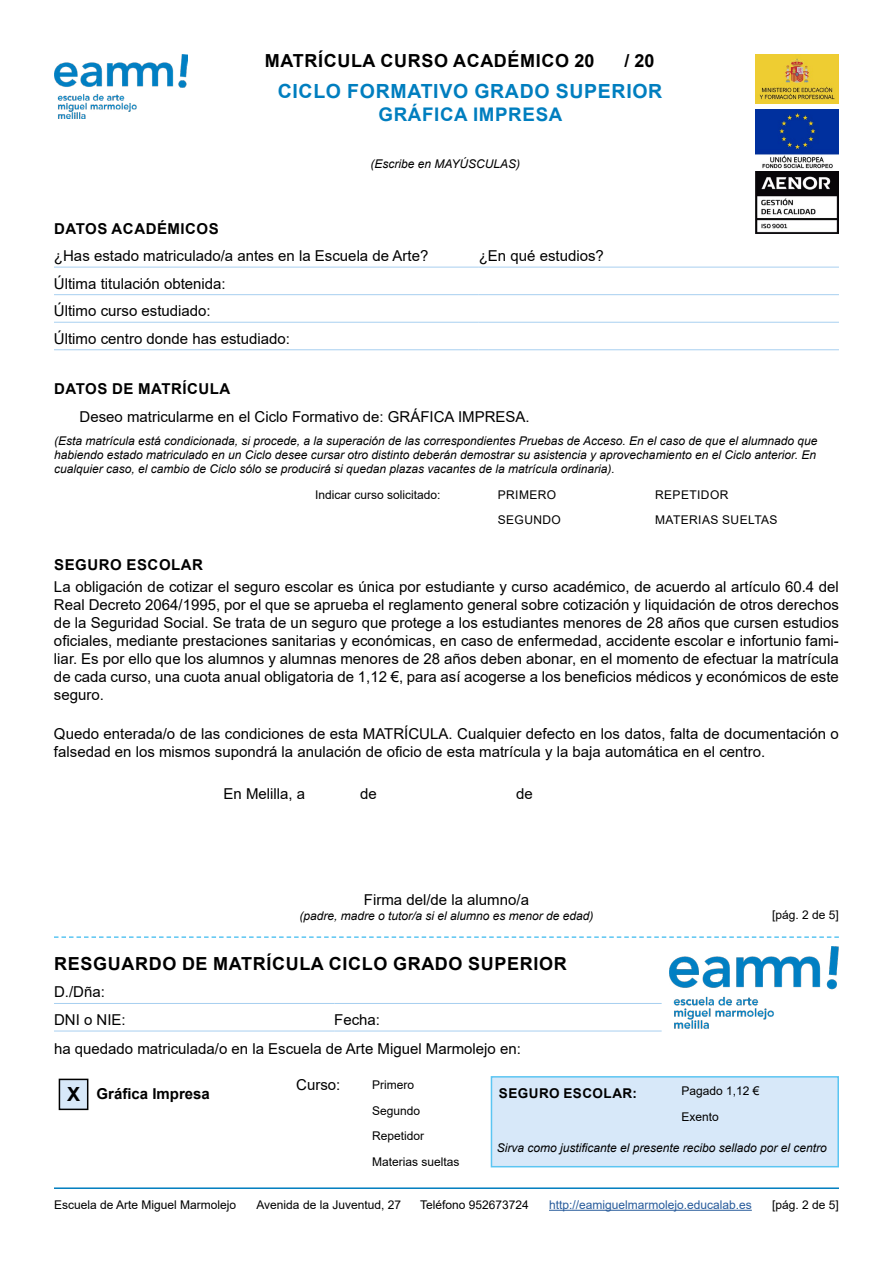
<style>
.page{position:relative;width:893px;height:1263px;background:#fff}
.page>*{position:absolute;margin:0;border:0;box-sizing:border-box;transform-origin:0 0}
.t1{font:700 19.5px "Arial";letter-spacing:.035em;color:#007ebf}
.t2{font:700 18.75px "Arial";letter-spacing:.035em;color:#007ebf}
.t3{font:700 18px "Arial";letter-spacing:.035em;color:#000}
.t4{font:15px/18px "Arial";color:#000}
.t5{font:700 15px "Arial";letter-spacing:.035em;color:#000}
.t6{font:700 15px "Arial";color:#000}
.t7{font:700 13.5px "Arial";letter-spacing:.035em;color:#000}
.t8{font:italic 12px/14.4px "Arial";color:#000;text-align:justify}
.t9{font:12px/25.3px "Arial";color:#000}
.t10{font:12px "Arial";letter-spacing:.035em;color:#000}
.t11{font:12px "Arial";color:#275b9b}
.s1{font-size:19.5px}
</style>
<div class="page">
<hr style="left:54px;top:294px;width:425px;height:1px;background:#a8d0f0">
<hr style="left:479px;top:294px;width:360px;height:1px;background:#a8d0f0">
<hr style="left:54px;top:267px;width:425px;height:1px;background:#a8d0f0">
<hr style="left:479px;top:267px;width:360px;height:1px;background:#a8d0f0">
<hr style="left:54px;top:322px;width:425px;height:1px;background:#a8d0f0">
<hr style="left:479px;top:322px;width:360px;height:1px;background:#a8d0f0">
<hr style="left:54px;top:349px;width:425px;height:1px;background:#a8d0f0">
<hr style="left:479px;top:349px;width:360px;height:1px;background:#a8d0f0">
<svg style="left:54px;top:936px;width:785px;height:2px"></svg>
<hr style="left:54px;top:1031px;width:280px;height:1px;background:#a8d0f0">
<hr style="left:54px;top:1003px;width:280px;height:1px;background:#a8d0f0">
<hr style="left:334px;top:1003px;width:328px;height:1px;background:#a8d0f0">
<hr style="left:334px;top:1031px;width:328px;height:1px;background:#a8d0f0">
<img style="left:670px;top:946px;width:169px;height:82px">
<div style="left:59px;top:1079px;width:29px;height:30px;background:#d7e8f9"></div>
<div style="left:59px;top:1079px;width:29px;height:31px;border:2px solid #000"></div>
<div style="left:491px;top:1076px;width:348px;height:91px;background:#d7e8f9;border:2px solid #5bc5f2"></div>
<img style="left:755px;top:109px;width:84px;height:124px">
<img style="left:54px;top:54px;width:133px;height:65px">
<img style="left:755px;top:54px;width:84px;height:50px">
<hr style="left:54px;top:1187px;width:785px;height:2px;background:#007ebf">
<hr style="left:549px;top:1210px;width:203px;height:1px;background:#275b9b">
<p class="t3" style="left:265px;top:48px;width:331px">MATRÍCULA CURSO ACADÉMICO 20</p>
<p class="t3" style="left:624px;top:48px;width:32px">/ 20</p>
<h1 class="t1" style="left:278px;top:78px;width:386px">CICLO FORMATIVO GRADO SUPERIOR</h1>
<p class="t2" style="left:378px;top:101px;width:185px">GRÁFICA IMPRESA</p>
<p class="t8" style="left:370px;top:157px;width:151px">(Escribe en MAYÚSCULAS)</p>
<p class="t5" style="left:54px;top:218px;width:166px">DATOS ACADÉMICOS</p>
<p class="t4" style="left:54px;top:247px;width:376px">¿Has estado matriculado/a antes en la Escuela de Arte?</p>
<p class="t4" style="left:479px;top:247px;width:127px">¿En qué estudios?</p>
<p class="t4" style="left:54px;top:269px;width:237px;line-height:27.6px">Última titulación obtenida:<br>Último curso estudiado:<br>Último centro donde has estudiado:</p>
<p class="t5" style="left:54px;top:378px;width:178px">DATOS DE MATRÍCULA</p>
<p class="t4" style="left:80px;top:407px;width:452px">Deseo matricularme en el Ciclo Formativo de: GRÁFICA IMPRESA.</p>
<p class="t8" style="left:54px;top:433px;width:765px">(Esta matrícula está condicionada, si procede, a la superación de las correspondientes Pruebas de Acceso. En el caso de que el alumnado que habiendo estado matriculado en un Ciclo desee cursar otro distinto deberán demostrar su asistencia y aprovechamiento en el Ciclo anterior. En cualquier caso, el cambio de Ciclo sólo se producirá si quedan plazas vacantes de la matrícula ordinaria).</p>
<p class="t9" style="left:315px;top:482px;width:127px">Indicar curso solicitado:</p>
<p class="t10" style="left:498px;top:486px;width:60px">PRIMERO</p>
<p class="t10" style="left:655px;top:486px;width:75px">REPETIDOR</p>
<p class="t10" style="left:498px;top:512px;width:65px">SEGUNDO</p>
<p class="t10" style="left:655px;top:512px;width:124px">MATERIAS SUELTAS</p>
<p class="t5" style="left:54px;top:554px;width:150px">SEGURO ESCOLAR</p>
<p class="t4" style="left:54px;top:578px;width:786px;text-align:justify">La obligación de cotizar el seguro escolar es única por estudiante y curso académico, de acuerdo al artículo 60.4 del Real Decreto 2064/1995, por el que se aprueba el reglamento general sobre cotización y liquidación de otros derechos de la Seguridad Social. Se trata de un seguro que protege a los estudiantes menores de 28 años que cursen estudios oficiales, mediante prestaciones sanitarias y económicas, en caso de enfermedad, accidente escolar e infortunio fami&shy;liar. Es por ello que los alumnos y alumnas menores de 28 años deben abonar, en el momento de efectuar la matrícula de cada curso, una cuota anual obligatoria de 1,12 €, para así acogerse a los beneficios médicos y económicos de este seguro.</p>
<p class="t4" style="left:54px;top:725px;width:786px">Quedo enterada/o de las condiciones de esta MATRÍCULA. Cualquier defecto en los datos, falta de documentación o falsedad en los mismos supondrá la anulación de oficio de esta matrícula y la baja automática en el centro.</p>
<p class="t4" style="left:223px;top:784px;width:83px">En Melilla, a</p>
<p class="t4" style="left:360px;top:784px;width:18px">de</p>
<p class="t4" style="left:516px;top:784px;width:18px">de</p>
<p class="t4" style="left:364px;top:891px;width:167px">Firma del/de la alumno/a</p>
<p class="t8" style="left:299px;top:908px;width:296px">(padre, madre o tutor/a si el alumno es menor de edad)</p>
<p class="t9" style="left:772px;top:902px;width:68px">[pág. 2 de 5]</p>
<p class="t3" style="left:54px;top:951px;width:514px">RESGUARDO DE MATRÍCULA CICLO GRADO SUPERIOR</p>
<p class="t4" style="left:54px;top:978px;width:73px;line-height:27.6px">D./Dña:<br>DNI o NIE:</p>
<p class="t4" style="left:54px;top:1005px;width:468px;line-height:28.7px;text-indent:280px">Fecha:<br>ha quedado matriculada/o en la Escuela de Arte Miguel Marmolejo en:</p>
<p class="t6" style="left:67px;top:1083px;width:144px"><span class="s1">X</span> Gráfica Impresa</p>
<p class="t4" style="left:296px;top:1075px;width:46px">Curso:</p>
<p class="t9" style="left:372px;top:1072px;width:89px">Primero<br>Segundo<br>Repetidor<br>Materias sueltas</p>
<p class="t7" style="left:499px;top:1084px;width:140px">SEGURO ESCOLAR:</p>
<p class="t9" style="left:681px;top:1078px;width:80px">Pagado 1,12 €</p>
<p class="t9" style="left:681px;top:1104px;width:39px">Exento</p>
<p class="t8" style="left:497px;top:1141px;width:332px">Sirva como justificante el presente recibo sellado por el centro</p>
<p class="t9" style="left:54px;top:1192px;width:184px">Escuela de Arte Miguel Marmolejo</p>
<p class="t9" style="left:256px;top:1192px;width:146px">Avenida de la Juventud, 27</p>
<p class="t9" style="left:420px;top:1192px;width:110px">Teléfono 952673724</p>
<p class="t11" style="left:549px;top:1196px;width:204px">http://eamiguelmarmolejo.educalab.es</p>
<p class="t9" style="left:772px;top:1192px;width:68px">[pág. 2 de 5]</p>
</div>
